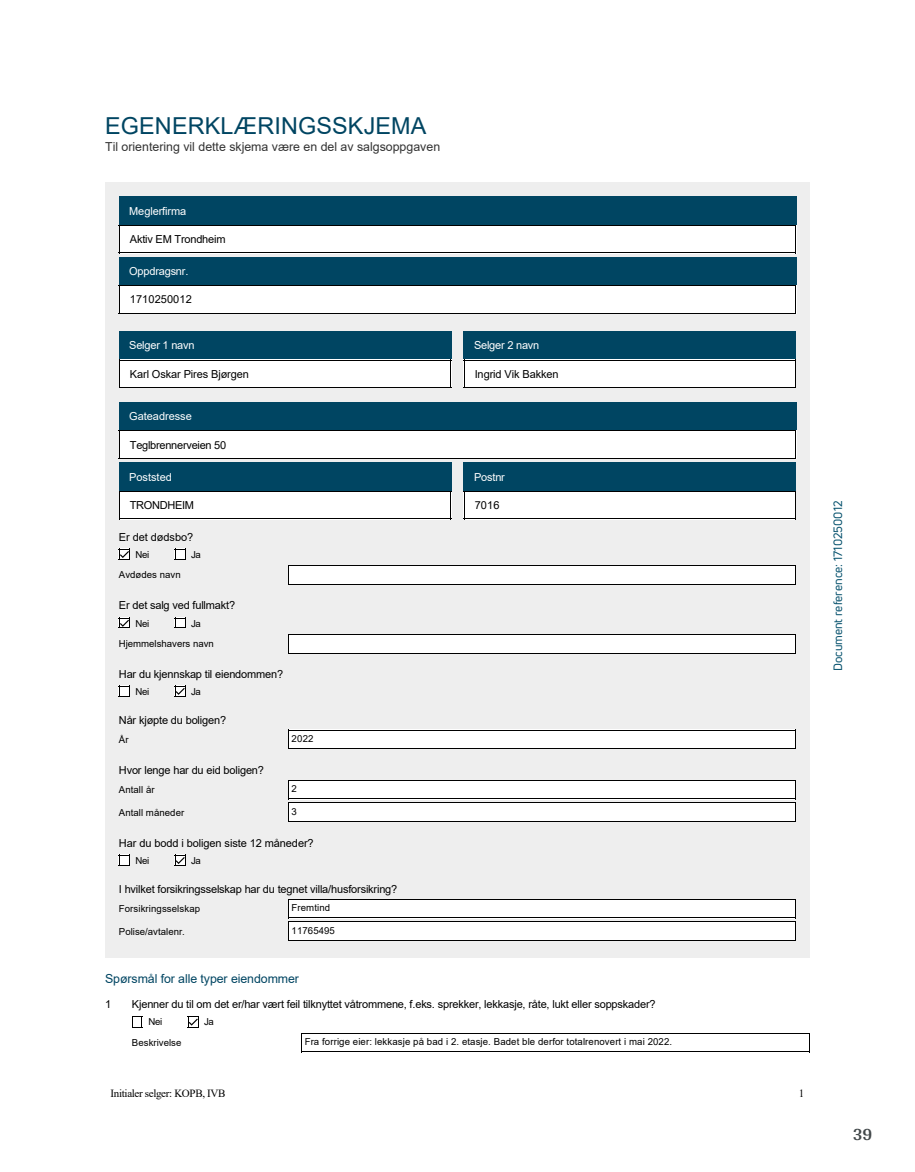
<style>
.page{position:relative;width:915px;height:1172px;background:#fff}
.page>*{position:absolute;margin:0;border:0;box-sizing:border-box;transform-origin:0 0}
.t1{font:23.4px "Arial";letter-spacing:.005em;color:#004562}
.t2{font:700 18px "Arya";color:#414749}
.t3{font:12.45px "Arial";color:#333}
.t4{font:12.45px "Arial";letter-spacing:-.005em;color:#004562}
.t5{font:11.85px "Uni Neue";color:#04506c}
.t6{font:10.95px "Arial";letter-spacing:-.015em;color:#000}
.t7{font:10.95px "Arial";letter-spacing:-.015em;color:#fff}
.t8{font:10.95px "Times New Roman";letter-spacing:-.03em;color:#000}
.t9{font:10.95px "Arial";letter-spacing:.005em;color:#000}
.t10{font:9.6px/20.7px "Arial";letter-spacing:.005em;color:#000}
</style>
<div class="page">
<div style="left:105px;top:182px;width:704px;height:776px;background:#eee"></div>
<div style="left:119px;top:196px;width:676px;height:29px;background:#004562"></div>
<div style="left:119px;top:225px;width:676px;height:28px;background:#fff"></div>
<hr style="left:119px;top:225px;width:676px;height:1px;background:#000">
<hr style="left:119px;top:252px;width:676px;height:1px;background:#000">
<svg style="left:119px;top:226px;width:1px;height:26px"></svg>
<svg style="left:795px;top:225px;width:1px;height:28px"></svg>
<div style="left:119px;top:257px;width:676px;height:28px;background:#004562"></div>
<div style="left:119px;top:285px;width:676px;height:29px;background:#fff"></div>
<hr style="left:119px;top:285px;width:676px;height:1px;background:#000">
<hr style="left:119px;top:313px;width:676px;height:1px;background:#000">
<svg style="left:119px;top:286px;width:1px;height:27px"></svg>
<svg style="left:795px;top:285px;width:1px;height:29px"></svg>
<div style="left:119px;top:331px;width:332px;height:29px;background:#004562"></div>
<div style="left:119px;top:360px;width:332px;height:28px;background:#fff"></div>
<hr style="left:119px;top:360px;width:332px;height:1px;background:#000">
<hr style="left:119px;top:387px;width:332px;height:1px;background:#000">
<svg style="left:119px;top:361px;width:1px;height:26px"></svg>
<svg style="left:450px;top:361px;width:1px;height:26px"></svg>
<div style="left:463px;top:331px;width:332px;height:29px;background:#004562"></div>
<div style="left:463px;top:360px;width:332px;height:28px;background:#fff"></div>
<hr style="left:463px;top:360px;width:332px;height:1px;background:#000">
<hr style="left:463px;top:387px;width:332px;height:1px;background:#000">
<svg style="left:795px;top:360px;width:1px;height:28px"></svg>
<div style="left:119px;top:402px;width:676px;height:29px;background:#004562"></div>
<div style="left:119px;top:431px;width:676px;height:28px;background:#fff"></div>
<hr style="left:119px;top:431px;width:676px;height:1px;background:#000">
<hr style="left:119px;top:458px;width:676px;height:1px;background:#000">
<svg style="left:119px;top:432px;width:1px;height:26px"></svg>
<svg style="left:795px;top:431px;width:1px;height:28px"></svg>
<div style="left:119px;top:462px;width:332px;height:29px;background:#004562"></div>
<div style="left:119px;top:491px;width:332px;height:28px;background:#fff"></div>
<hr style="left:119px;top:491px;width:332px;height:1px;background:#000">
<hr style="left:119px;top:519px;width:332px;height:1px;background:#000">
<svg style="left:119px;top:492px;width:1px;height:27px"></svg>
<svg style="left:450px;top:492px;width:1px;height:27px"></svg>
<div style="left:463px;top:462px;width:332px;height:29px;background:#004562"></div>
<div style="left:463px;top:491px;width:332px;height:28px;background:#fff"></div>
<hr style="left:463px;top:491px;width:332px;height:1px;background:#000">
<hr style="left:463px;top:519px;width:332px;height:1px;background:#000">
<svg style="left:795px;top:491px;width:1px;height:28px"></svg>
<div style="left:288px;top:565px;width:507px;height:20px;background:#fff"></div>
<hr style="left:288px;top:565px;width:507px;height:1px;background:#000">
<hr style="left:288px;top:584px;width:507px;height:1px;background:#000">
<svg style="left:288px;top:566px;width:1px;height:18px"></svg>
<svg style="left:795px;top:565px;width:1px;height:20px"></svg>
<div style="left:288px;top:634px;width:507px;height:19px;background:#fff"></div>
<hr style="left:288px;top:634px;width:507px;height:1px;background:#000">
<hr style="left:288px;top:653px;width:507px;height:1px;background:#000">
<svg style="left:288px;top:635px;width:1px;height:18px"></svg>
<svg style="left:795px;top:634px;width:1px;height:19px"></svg>
<div style="left:288px;top:730px;width:507px;height:19px;background:#fff"></div>
<hr style="left:288px;top:730px;width:507px;height:1px;background:#000">
<hr style="left:288px;top:748px;width:507px;height:1px;background:#000">
<svg style="left:288px;top:731px;width:1px;height:17px"></svg>
<svg style="left:795px;top:730px;width:1px;height:19px"></svg>
<div style="left:288px;top:780px;width:507px;height:19px;background:#fff"></div>
<hr style="left:288px;top:780px;width:507px;height:1px;background:#000">
<hr style="left:288px;top:798px;width:507px;height:1px;background:#000">
<div style="left:288px;top:803px;width:507px;height:19px;background:#fff"></div>
<hr style="left:288px;top:803px;width:507px;height:1px;background:#000">
<hr style="left:288px;top:821px;width:507px;height:1px;background:#000">
<svg style="left:288px;top:781px;width:1px;height:40px"></svg>
<svg style="left:795px;top:780px;width:1px;height:42px"></svg>
<div style="left:288px;top:899px;width:507px;height:19px;background:#fff"></div>
<hr style="left:288px;top:899px;width:507px;height:1px;background:#000">
<hr style="left:288px;top:917px;width:507px;height:1px;background:#000">
<div style="left:288px;top:921px;width:507px;height:20px;background:#fff"></div>
<hr style="left:288px;top:921px;width:507px;height:1px;background:#000">
<hr style="left:288px;top:940px;width:507px;height:1px;background:#000">
<svg style="left:288px;top:900px;width:1px;height:40px"></svg>
<svg style="left:795px;top:899px;width:1px;height:42px"></svg>
<hr style="left:301px;top:1033px;width:508px;height:1px;background:#000">
<hr style="left:301px;top:1051px;width:508px;height:1px;background:#000">
<svg style="left:301px;top:1034px;width:1px;height:17px"></svg>
<svg style="left:119px;top:549px;width:11px;height:11px"></svg>
<svg style="left:175px;top:549px;width:11px;height:11px"></svg>
<svg style="left:119px;top:618px;width:11px;height:10px"></svg>
<svg style="left:175px;top:618px;width:11px;height:10px"></svg>
<svg style="left:119px;top:686px;width:11px;height:11px"></svg>
<svg style="left:175px;top:686px;width:11px;height:11px"></svg>
<svg style="left:119px;top:855px;width:11px;height:11px"></svg>
<svg style="left:175px;top:855px;width:11px;height:11px"></svg>
<svg style="left:132px;top:1016px;width:10px;height:12px"></svg>
<svg style="left:188px;top:1016px;width:11px;height:12px"></svg>
<h1 class="t1" style="left:105px;top:109px;width:323px">EGENERKLÆRINGSSKJEMA</h1>
<p class="t3" style="left:105px;top:138px;width:336px">Til orientering vil dette skjema være en del av salgsoppgaven</p>
<p class="t7" style="left:129px;top:203px;width:59px">Meglerfirma</p>
<p class="t6" style="left:130px;top:231px;width:97px">Aktiv EM Trondheim</p>
<p class="t7" style="left:129px;top:264px;width:61px">Oppdragsnr.</p>
<p class="t9" style="left:130px;top:292px;width:63px">1710250012</p>
<p class="t7" style="left:129px;top:338px;width:67px">Selger 1 navn</p>
<p class="t6" style="left:130px;top:366px;width:120px">Karl Oskar Pires Bjørgen</p>
<p class="t7" style="left:129px;top:409px;width:64px">Gateadresse</p>
<p class="t6" style="left:130px;top:437px;width:98px">Teglbrennerveien 50</p>
<p class="t7" style="left:129px;top:469px;width:44px">Poststed</p>
<p class="t6" style="left:130px;top:498px;width:65px">TRONDHEIM</p>
<p class="t7" style="left:474px;top:338px;width:67px">Selger 2 navn</p>
<p class="t6" style="left:474px;top:366px;width:85px">Ingrid Vik Bakken</p>
<p class="t7" style="left:474px;top:469px;width:32px">Postnr</p>
<p class="t6" style="left:474px;top:498px;width:26px">7016</p>
<p class="t6" style="left:119px;top:529px;width:76px">Er det dødsbo?</p>
<p class="t10" style="left:135px;top:544px;width:15px">Nei</p>
<p class="t10" style="left:191px;top:544px;width:11px">Ja</p>
<p class="t10" style="left:119px;top:565px;width:63px">Avdødes navn</p>
<p class="t6" style="left:119px;top:598px;width:118px">Er det salg ved fullmakt?</p>
<p class="t10" style="left:135px;top:613px;width:15px">Nei</p>
<p class="t10" style="left:119px;top:613px;width:96px;text-indent:72px">Ja<br>Hjemmelshavers navn</p>
<p class="t6" style="left:119px;top:667px;width:166px">Har du kjennskap til eiendommen?</p>
<p class="t10" style="left:135px;top:681px;width:15px">Nei</p>
<p class="t10" style="left:191px;top:681px;width:11px">Ja</p>
<p class="t6" style="left:119px;top:712px;width:109px">Når kjøpte du boligen?</p>
<p class="t10" style="left:119px;top:729px;width:11px">År</p>
<p class="t10" style="left:291px;top:728px;width:23px">2022</p>
<p class="t6" style="left:119px;top:762px;width:146px">Hvor lenge har du eid boligen?</p>
<p class="t10" style="left:119px;top:779px;width:37px">Antall år</p>
<p class="t10" style="left:291px;top:778px;width:7px">2</p>
<p class="t10" style="left:119px;top:802px;width:67px">Antall måneder</p>
<p class="t10" style="left:291px;top:801px;width:7px">3</p>
<p class="t6" style="left:119px;top:835px;width:196px">Har du bodd i boligen siste 12 måneder?</p>
<p class="t10" style="left:135px;top:850px;width:15px">Nei</p>
<p class="t10" style="left:191px;top:850px;width:11px">Ja</p>
<p class="t6" style="left:119px;top:881px;width:280px">I hvilket forsikringsselskap har du tegnet villa/husforsikring?</p>
<p class="t10" style="left:119px;top:898px;width:83px">Forsikringsselskap</p>
<p class="t10" style="left:291px;top:897px;width:40px">Fremtind</p>
<p class="t10" style="left:119px;top:921px;width:68px">Polise/avtalenr.</p>
<p class="t10" style="left:291px;top:920px;width:45px">11765495</p>
<p class="t4" style="left:105px;top:970px;width:195px">Spørsmål for alle typer eiendommer</p>
<p class="t6" style="left:105px;top:997px;width:8px">1</p>
<p class="t6" style="left:132px;top:997px;width:525px">Kjenner du til om det er/har vært feil tilknyttet våtrommene, f.eks. sprekker, lekkasje, råte, lukt eller soppskader?</p>
<p class="t10" style="left:148px;top:1012px;width:15px">Nei</p>
<p class="t10" style="left:204px;top:1012px;width:11px">Ja</p>
<p class="t10" style="left:132px;top:1032px;width:51px">Beskrivelse</p>
<p class="t10" style="left:304px;top:1031px;width:369px">Fra forrige eier: lekkasje på bad i 2. etasje. Badet ble derfor totalrenovert i mai 2022.</p>
<p class="t8" style="left:111px;top:1085px;width:116px">Initialer selger: KOPB, IVB</p>
<p class="t8" style="left:798px;top:1085px;width:7px">1</p>
<p class="t5" style="left:829px;top:671px;width:172px;rotate:-90deg">Document reference: 1710250012</p>
<h2 class="t2" style="left:852px;top:1123px;width:21px">39</h2>
</div>
